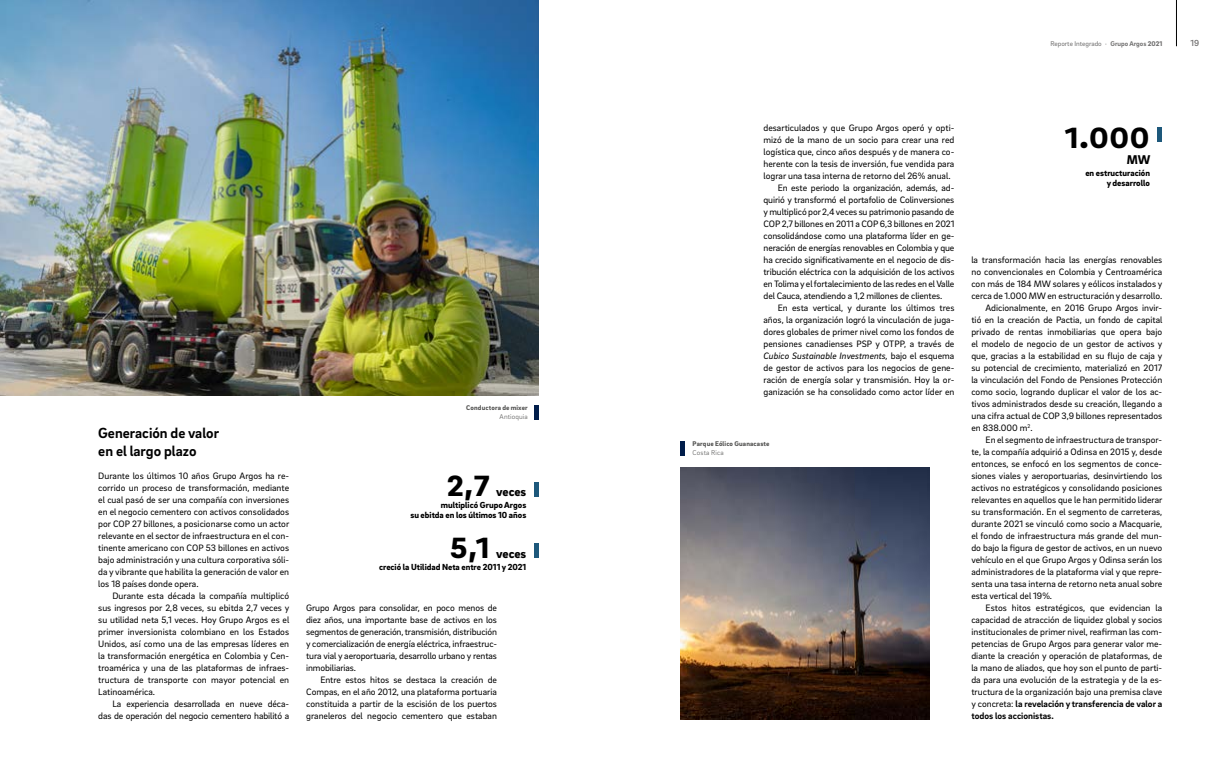
<style>
.page{position:relative;width:1219px;height:780px;background:#fff}
.page>*{position:absolute;margin:0;border:0;box-sizing:border-box;transform-origin:0 0}
.t1{font:700 40px/61.8px "Brix Sans";color:#000}
.t2{font:700 15px/18px "Brix Sans";color:#000}
.t3{font:900 13px "Brix Sans";color:#000}
.t4{font:9.5px/12px "Brix Sans";color:#000;text-align:justify}
.t5{font:700 9.5px "Brix Sans";color:#000}
.t6{font:italic 9.5px "Brix Sans";color:#000}
.t7{font:900 9px/10px "Brix Sans";color:#000;text-align:right}
.t8{font:500 9px "Brix Sans";color:#706f6f}
.t9{font:900 7px "Brix Sans";letter-spacing:.02em;color:#575756}
.t10{font:7px "Brix Sans";color:#706f6f}
.t11{font:300 7px "Brix Sans";letter-spacing:.025em;color:#575756}
.s1{font-weight:700}
.s2{font-weight:900}
.s3{font-style:normal}
.s4{font-weight:400}
</style>
<div class="page">
<img style="left:680px;top:467px;width:250px;height:252px">
<div style="left:680px;top:441px;width:5px;height:14px;background:#001d4a"></div>
<img style="left:0;top:0;width:539px;height:395px">
<div style="left:534px;top:482px;width:5px;height:14px;background:#1d587b"></div>
<div style="left:534px;top:544px;width:5px;height:14px;background:#1d587b"></div>
<hr style="left:1158px;top:128px;width:4px;height:14px;background:#1d587b">
<div style="left:534px;top:405px;width:5px;height:14px;background:#001d4a"></div>
<hr style="left:1176px;top:0;width:1px;height:46px;background:#000">
<h2 class="t2" style="left:98px;top:423px;width:122px">Generación de valor en el largo plazo</h2>
<p class="t4" style="left:98px;top:469px;width:193px">Durante los últimos 10 años Grupo Argos ha re&shy;corrido un proceso de transformación, mediante el cual pasó de ser una compañía con inversiones en el negocio cementero con activos consolidados por COP 27 billones, a posicionarse como un actor relevante en el sector de infraestructura en el con&shy;tinente americano con COP 53 billones en activos bajo administración y una cultura corporativa sóli&shy;da y vibrante que habilita la generación de valor en los 18 países donde opera.</p>
<p class="t4" style="left:98px;top:589px;width:193px;text-indent:14px">Durante esta década la compañía multiplicó sus ingresos por 2,8 veces, su ebitda 2,7 veces y su utilidad neta 5,1 veces. Hoy Grupo Argos es el primer inversionista colombiano en los Estados Unidos, así como una de las empresas líderes en la transformación energética en Colombia y Cen&shy;troamérica y una de las plataformas de infraes&shy;tructura de transporte con mayor potencial en Latinoamérica.</p>
<p class="t4" style="left:98px;top:697px;width:192px;text-align:right">La experiencia desarrollada en nueve déca&shy;das de operación del negocio cementero habilitó a</p>
<p class="t9" style="left:466px;top:403px;width:63px">Conductora de mixer</p>
<p class="t11" style="left:500px;top:412px;width:30px">Antioquia</p>
<h1 class="t1" style="left:446px;top:450px;width:45px">2,7<br>5,1</h1>
<h3 class="t3" style="left:496px;top:483px;width:32px">veces</h3>
<p class="t7" style="left:410px;top:499px;width:117px">multiplicó Grupo Argos<br>su ebitda en los últimos 10 años</p>
<h3 class="t3" style="left:496px;top:545px;width:32px">veces</h3>
<p class="t7" style="left:379px;top:561px;width:148px">creció la Utilidad Neta entre 2011 y 2021</p>
<p class="t4" style="left:306px;top:601px;width:192px">Grupo Argos para consolidar, en poco menos de diez años, una importante base de activos en los segmentos de generación, transmisión, distribución y comercialización de energía eléctrica, infraestruc&shy;tura vial y aeroportuaria, desarrollo urbano y rentas inmobiliarias.</p>
<p class="t4" style="left:306px;top:673px;width:192px;text-indent:14px">Entre estos hitos se destaca la creación de Compas, en el año 2012, una plataforma portuaria constituida a partir de la escisión de los puertos graneleros del negocio cementero que estaban</p>
<p class="t10" style="left:1050px;top:39px;width:113px">Reporte Integrado · <span class="s1">Grupo Argos</span> <span class="s2">2021</span></p>
<p class="t8" style="left:1191px;top:37px;width:10px">19</p>
<p class="t4" style="left:763px;top:121px;width:192px">desarticulados y que Grupo Argos operó y opti-</p>
<p class="t4" style="left:763px;top:133px;width:192px">mizó de la mano de un socio para crear una red</p>
<p class="t4" style="left:763px;top:145px;width:192px">logística que, cinco años después y de manera co-</p>
<p class="t4" style="left:763px;top:157px;width:192px">herente con la tesis de inversión, fue vendida para</p>
<p class="t4" style="left:763px;top:169px;width:189px">lograr una tasa interna de retorno del 26% anual.</p>
<p class="t4" style="left:778px;top:181px;width:178px">En este periodo la organización, además, ad-</p>
<p class="t4" style="left:763px;top:193px;width:192px">quirió y transformó el portafolio de Colinversiones</p>
<p class="t4" style="left:763px;top:205px;width:192px">y multiplicó por 2,4 veces su patrimonio pasando de</p>
<p class="t4" style="left:763px;top:217px;width:192px">COP 2,7 billones en 2011 a COP 6,3 billones en 2021</p>
<p class="t4" style="left:763px;top:229px;width:192px">consolidándose como una plataforma líder en ge-</p>
<p class="t4" style="left:763px;top:241px;width:192px">neración de energías renovables en Colombia y que</p>
<p class="t4" style="left:763px;top:253px;width:192px">ha crecido significativamente en el negocio de dis-</p>
<p class="t4" style="left:763px;top:265px;width:192px">tribución eléctrica con la adquisición de los activos</p>
<p class="t4" style="left:763px;top:277px;width:192px">en Tolima y el fortalecimiento de las redes en el Valle</p>
<p class="t4" style="left:763px;top:289px;width:180px">del Cauca, atendiendo a 1,2 millones de clientes.</p>
<p class="t4" style="left:778px;top:301px;width:178px">En esta vertical, y durante los últimos tres</p>
<p class="t4" style="left:763px;top:313px;width:192px">años, la organización logró la vinculación de juga-</p>
<p class="t4" style="left:763px;top:325px;width:192px">dores globales de primer nivel como los fondos de</p>
<p class="t4" style="left:763px;top:337px;width:192px">pensiones canadienses PSP y OTPP, a través de</p>
<p class="t6" style="left:763px;top:350px;width:192px">Cubico Sustainable Investments, <span class="s3">bajo el esquema</span></p>
<p class="t4" style="left:763px;top:361px;width:192px">de gestor de activos para los negocios de gene-</p>
<p class="t4" style="left:763px;top:373px;width:192px">ración de energía solar y transmisión. Hoy la or-</p>
<p class="t4" style="left:763px;top:385px;width:192px">ganización se ha consolidado como actor líder en</p>
<p class="t9" style="left:693px;top:439px;width:78px">Parque Eólico Guanacaste</p>
<p class="t11" style="left:693px;top:448px;width:33px">Costa Rica</p>
<h1 class="t1" style="left:1065px;top:102px;width:87px">1.000</h1>
<h3 class="t3" style="left:1127px;top:151px;width:25px">MW</h3>
<p class="t7" style="left:1085px;top:167px;width:66px">en estructuración y desarrollo</p>
<p class="t4" style="left:971px;top:253px;width:192px">la transformación hacia las energías renovables</p>
<p class="t4" style="left:971px;top:265px;width:192px">no convencionales en Colombia y Centroamérica</p>
<p class="t4" style="left:971px;top:277px;width:193px">con más de 184 MW solares y eólicos instalados y</p>
<p class="t4" style="left:971px;top:289px;width:192px">cerca de 1.000 MW en estructuración y desarrollo.</p>
<p class="t4" style="left:986px;top:301px;width:178px">Adicionalmente, en 2016 Grupo Argos invir-</p>
<p class="t4" style="left:971px;top:313px;width:192px">tió en la creación de Pactia, un fondo de capital</p>
<p class="t4" style="left:971px;top:325px;width:192px">privado de rentas inmobiliarias que opera bajo</p>
<p class="t4" style="left:971px;top:337px;width:193px">el modelo de negocio de un gestor de activos y</p>
<p class="t4" style="left:971px;top:349px;width:193px">que, gracias a la estabilidad en su flujo de caja y</p>
<p class="t4" style="left:971px;top:361px;width:192px">su potencial de crecimiento, materializó en 2017</p>
<p class="t4" style="left:971px;top:373px;width:192px">la vinculación del Fondo de Pensiones Protección</p>
<p class="t4" style="left:971px;top:385px;width:192px">como socio, logrando duplicar el valor de los ac-</p>
<p class="t4" style="left:971px;top:397px;width:192px">tivos administrados desde su creación, llegando a</p>
<p class="t4" style="left:971px;top:409px;width:192px">una cifra actual de COP 3,9 billones representados</p>
<p class="t4" style="left:971px;top:421px;width:63px">en 838.000 m<sup>2</sup>.</p>
<p class="t4" style="left:986px;top:433px;width:178px">En el segmento de infraestructura de transpor-</p>
<p class="t4" style="left:971px;top:445px;width:192px">te, la compañía adquirió a Odinsa en 2015 y, desde</p>
<p class="t4" style="left:971px;top:457px;width:192px">entonces, se enfocó en los segmentos de conce-</p>
<p class="t4" style="left:971px;top:469px;width:192px">siones viales y aeroportuarias, desinvirtiendo los</p>
<p class="t4" style="left:971px;top:481px;width:192px">activos no estratégicos y consolidando posiciones</p>
<p class="t4" style="left:971px;top:493px;width:193px">relevantes en aquellos que le han permitido liderar</p>
<p class="t4" style="left:971px;top:505px;width:192px">su transformación. En el segmento de carreteras,</p>
<p class="t4" style="left:971px;top:517px;width:192px">durante 2021 se vinculó como socio a Macquarie,</p>
<p class="t4" style="left:971px;top:529px;width:192px">el fondo de infraestructura más grande del mun-</p>
<p class="t4" style="left:971px;top:541px;width:192px">do bajo la figura de gestor de activos, en un nuevo</p>
<p class="t4" style="left:971px;top:553px;width:192px">vehículo en el que Grupo Argos y Odinsa serán los</p>
<p class="t4" style="left:971px;top:565px;width:192px">administradores de la plataforma vial y que repre-</p>
<p class="t4" style="left:971px;top:577px;width:192px">senta una tasa interna de retorno neta anual sobre</p>
<p class="t4" style="left:971px;top:589px;width:82px">esta vertical del 19%.</p>
<p class="t4" style="left:986px;top:601px;width:178px">Estos hitos estratégicos, que evidencian la</p>
<p class="t4" style="left:971px;top:613px;width:192px">capacidad de atracción de liquidez global y socios</p>
<p class="t4" style="left:971px;top:625px;width:192px">institucionales de primer nivel, reafirman las com-</p>
<p class="t4" style="left:971px;top:637px;width:192px">petencias de Grupo Argos para generar valor me-</p>
<p class="t4" style="left:971px;top:649px;width:192px">diante la creación y operación de plataformas, de</p>
<p class="t4" style="left:971px;top:661px;width:192px">la mano de aliados, que hoy son el punto de parti-</p>
<p class="t4" style="left:971px;top:673px;width:192px">da para una evolución de la estrategia y de la es-</p>
<p class="t4" style="left:971px;top:685px;width:192px">tructura de la organización bajo una premisa clave</p>
<p class="t5" style="left:971px;top:698px;width:192px"><span class="s4">y concreta:</span> la revelación y transferencia de valor a</p>
<p class="t5" style="left:971px;top:710px;width:84px">todos los accionistas.</p>
</div>
